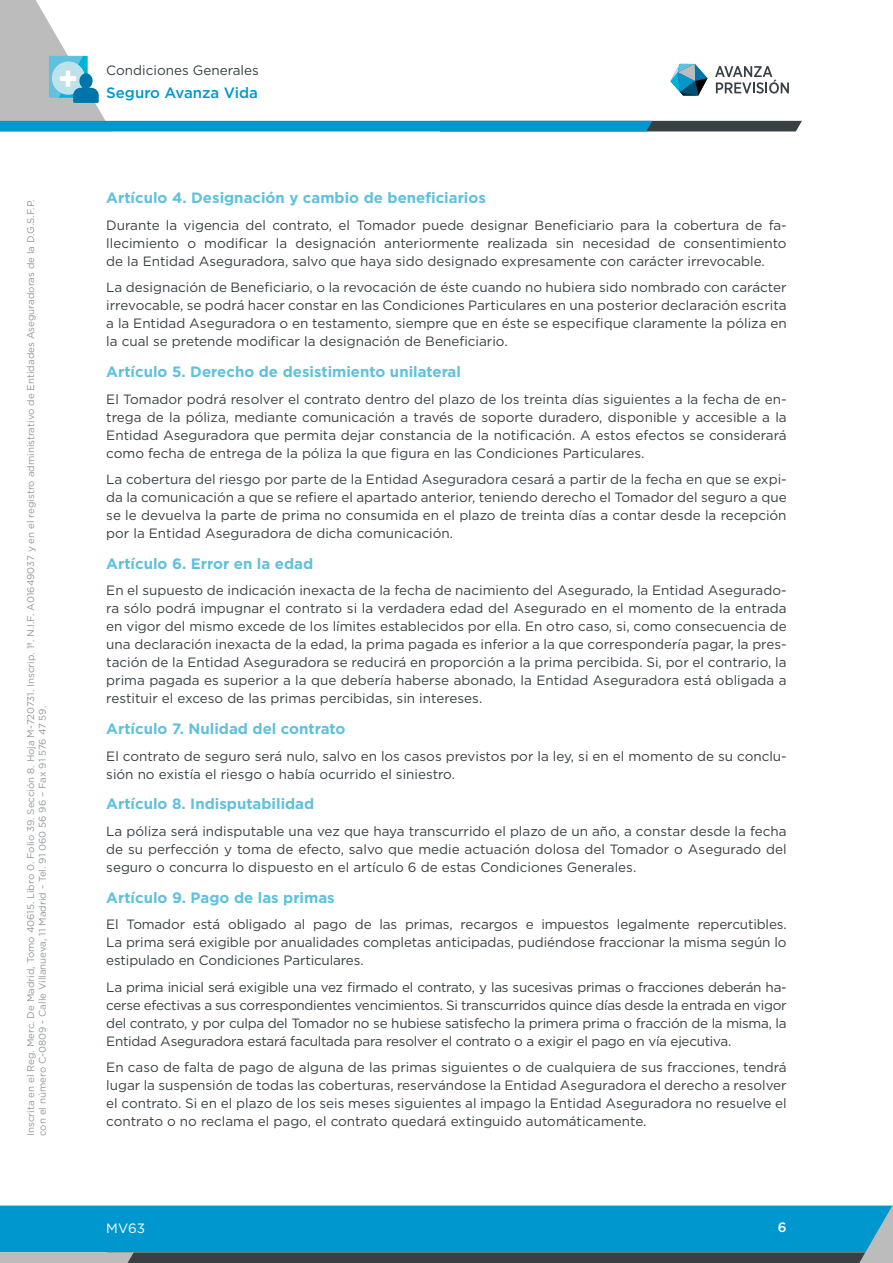
<style>
.page{position:relative;width:893px;height:1263px;background:#fff}
.page>*{position:absolute;margin:0;border:0;box-sizing:border-box;transform-origin:0 0}
.t1{font:700 15px "Gotham";color:#5ec1de}
.t2{font:500 15px "Gotham";color:#0097cc}
.t3{font:13.5px/18px "Gotham";color:#384044;text-align:justify}
.t4{font:13.5px "Gotham";color:#fff}
.t5{font:500 13.5px "Gotham";color:#fff}
.t6{font:9.75px/11.7px "Gotham";color:#92979b}
</style>
<div class="page">
<svg style="left:0;top:1205px;width:893px;height:58px;background:#148db9"></svg>
<svg style="left:0;top:0;width:802px;height:131px"></svg>
<p class="t6" style="left:25px;top:1136px;width:938px;rotate:-90deg">Inscrita en el Reg. Merc. De Madrid, Tomo 40615. Libro 0. Folio 39. Sección 8. Hoja M-720731. Inscrip. 1ª. N.I.F. A01649037 y en el registro administrativo de Entidades Aseguradoras de la D.G.S.F.P. con el número C-0809 - Calle Villanueva, 11 Madrid - Tel. 91 060 56 96 – Fax 91 576 47 59.</p>
<p class="t3" style="left:106px;top:61px;width:154px">Condiciones Generales</p>
<p class="t2" style="left:106px;top:83px;width:153px">Seguro Avanza Vida</p>
<p class="t1" style="left:106px;top:188px;width:381px">Artículo 4. Designación y cambio de beneficiarios</p>
<p class="t3" style="left:106px;top:216px;width:682px">Durante la vigencia del contrato, el Tomador puede designar Beneficiario para la cobertura de fa&shy;llecimiento o modificar la designación anteriormente realizada sin necesidad de consentimiento de la Entidad Aseguradora, salvo que haya sido designado expresamente con carácter irrevocable.</p>
<p class="t3" style="left:106px;top:278px;width:682px">La designación de Beneficiario, o la revocación de éste cuando no hubiera sido nombrado con carácter irrevocable, se podrá hacer constar en las Condiciones Particulares en una posterior declaración escrita a la Entidad Aseguradora o en testamento, siempre que en éste se especifique claramente la póliza en la cual se pretende modificar la designación de Beneficiario.</p>
<p class="t1" style="left:106px;top:362px;width:356px">Artículo 5. Derecho de desistimiento unilateral</p>
<p class="t3" style="left:106px;top:390px;width:682px">El Tomador podrá resolver el contrato dentro del plazo de los treinta días siguientes a la fecha de en&shy;trega de la póliza, mediante comunicación a través de soporte duradero, disponible y accesible a la Entidad Aseguradora que permita dejar constancia de la notificación. A estos efectos se considerará como fecha de entrega de la póliza la que figura en las Condiciones Particulares.</p>
<p class="t3" style="left:106px;top:470px;width:682px">La cobertura del riesgo por parte de la Entidad Aseguradora cesará a partir de la fecha en que se expi&shy;da la comunicación a que se refiere el apartado anterior, teniendo derecho el Tomador del seguro a que se le devuelva la parte de prima no consumida en el plazo de treinta días a contar desde la recepción por la Entidad Aseguradora de dicha comunicación.</p>
<p class="t1" style="left:106px;top:554px;width:208px">Artículo 6. Error en la edad</p>
<p class="t3" style="left:106px;top:581px;width:682px">En el supuesto de indicación inexacta de la fecha de nacimiento del Asegurado, la Entidad Asegurado&shy;ra sólo podrá impugnar el contrato si la verdadera edad del Asegurado en el momento de la entrada en vigor del mismo excede de los límites establecidos por ella. En otro caso, si, como consecuencia de una declaración inexacta de la edad, la prima pagada es inferior a la que correspondería pagar, la pres&shy;tación de la Entidad Aseguradora se reducirá en proporción a la prima percibida. Si, por el contrario, la prima pagada es superior a la que debería haberse abonado, la Entidad Aseguradora está obligada a restituir el exceso de las primas percibidas, sin intereses.</p>
<p class="t1" style="left:106px;top:719px;width:241px">Artículo 7. Nulidad del contrato</p>
<p class="t3" style="left:106px;top:747px;width:682px">El contrato de seguro será nulo, salvo en los casos previstos por la ley, si en el momento de su conclu&shy;sión no existía el riesgo o había ocurrido el siniestro.</p>
<p class="t1" style="left:106px;top:794px;width:210px">Artículo 8. Indisputabilidad</p>
<p class="t3" style="left:106px;top:822px;width:682px">La póliza será indisputable una vez que haya transcurrido el plazo de un año, a constar desde la fecha de su perfección y toma de efecto, salvo que medie actuación dolosa del Tomador o Asegurado del seguro o concurra lo dispuesto en el artículo 6 de estas Condiciones Generales.</p>
<p class="t1" style="left:106px;top:887px;width:230px">Artículo 9. Pago de las primas</p>
<p class="t3" style="left:106px;top:915px;width:682px">El Tomador está obligado al pago de las primas, recargos e impuestos legalmente repercutibles.<br>La prima será exigible por anualidades completas anticipadas, pudiéndose fraccionar la misma según lo estipulado en Condiciones Particulares.</p>
<p class="t3" style="left:106px;top:978px;width:682px">La prima inicial será exigible una vez firmado el contrato, y las sucesivas primas o fracciones deberán ha&shy;cerse efectivas a sus correspondientes vencimientos. Si transcurridos quince días desde la entrada en vigor del contrato, y por culpa del Tomador no se hubiese satisfecho la primera prima o fracción de la misma, la Entidad Aseguradora estará facultada para resolver el contrato o a exigir el pago en vía ejecutiva.</p>
<p class="t3" style="left:106px;top:1058px;width:682px">En caso de falta de pago de alguna de las primas siguientes o de cualquiera de sus fracciones, tendrá lugar la suspensión de todas las coberturas, reservándose la Entidad Aseguradora el derecho a resolver el contrato. Si en el plazo de los seis meses siguientes al impago la Entidad Aseguradora no resuelve el contrato o no reclama el pago, el contrato quedará extinguido automáticamente.</p>
<p class="t4" style="left:106px;top:1219px;width:40px">MV63</p>
<p class="t5" style="left:778px;top:1218px;width:10px">6</p>
</div>
